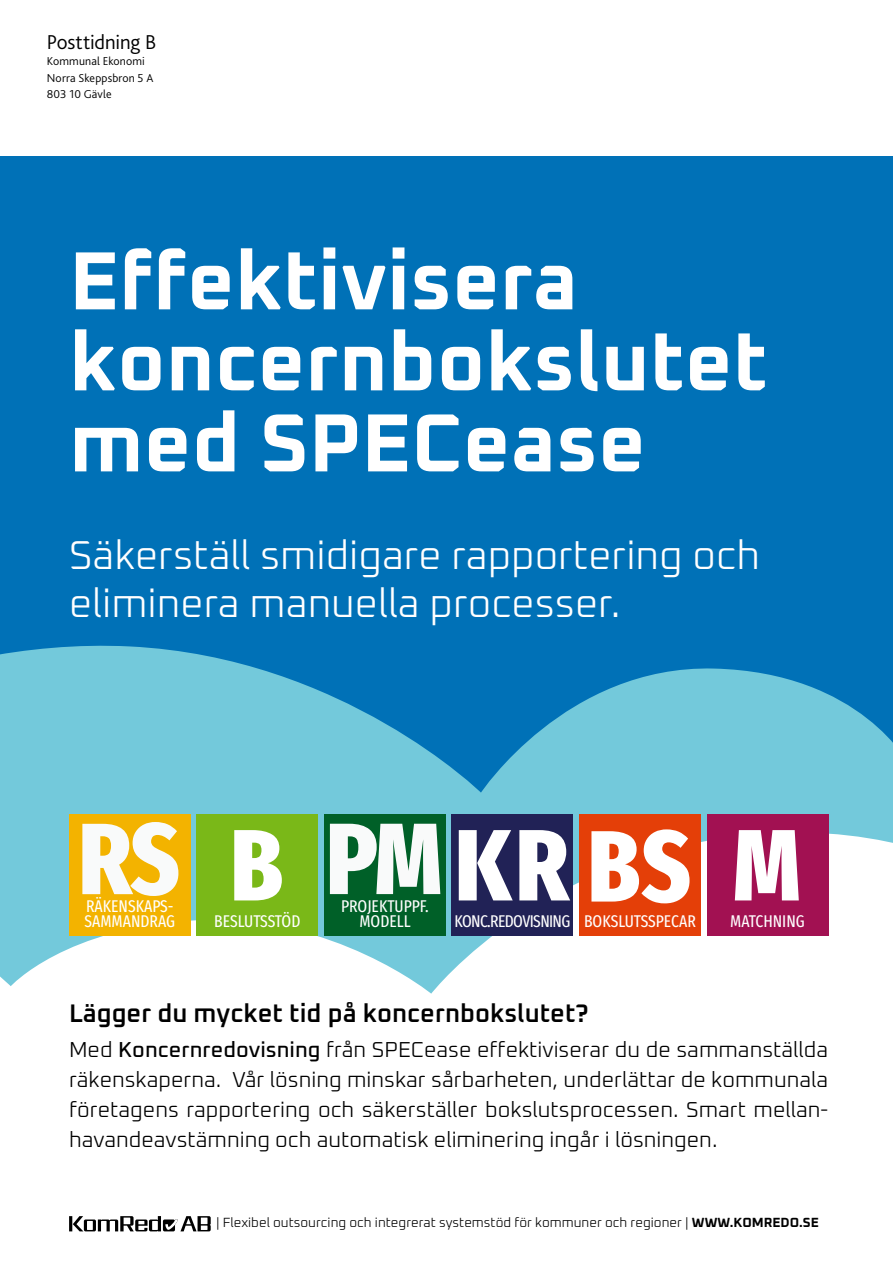
<style>
.page{position:relative;width:893px;height:1263px;background:#fff}
.page>*{position:absolute;margin:0;border:0;box-sizing:border-box;transform-origin:0 0}
.t1{font:800 extra-condensed 101.25px "Fira Sans";color:#fff}
.t2{font:800 extra-condensed 101.25px "Fira Sans";color:#f9fafa}
.t3{font:700 82.5px/81px "Oxanium";color:#fff}
.t4{font:300 40.5px/48.6px "Oxanium";color:#fff}
.t5{font:600 25.5px "Oxanium";color:#000}
.t6{font:300 21.75px/30px "Oxanium";color:#000;text-align:justify}
.t7{font:300 21px "Bliss 2";letter-spacing:-.01em;color:#000}
.t8{font:extra-condensed 16.95px/15px "Fira Sans";color:#fff;text-align:center}
.t9{font:extra-condensed 16.95px "Fira Sans";letter-spacing:-.035em;color:#fff}
.t10{font:300 13.35px "Oxanium";color:#000}
.t11{font:300 12px/16.5px "Bliss 2";letter-spacing:.015em;color:#000}
.s1{font-weight:500}
.s2{font-weight:700}
</style>
<div class="page">
<div style="left:0;top:157px;width:893px;height:754px;background:#0071b7"></div>
<svg style="left:0;top:645px;width:893px;height:156px;fill:#73c9db"></svg>
<svg style="left:0;top:801px;width:893px;height:431px"></svg>
<svg style="left:69px;top:1216px;width:142px;height:15px"></svg>
<div style="left:197px;top:814px;width:121px;height:121px;background:#7ab818"></div>
<div style="left:579px;top:814px;width:122px;height:121px;background:#e43f08"></div>
<div style="left:452px;top:814px;width:121px;height:121px;background:#212256"></div>
<div style="left:707px;top:814px;width:121px;height:121px;background:#a21152"></div>
<div style="left:324px;top:814px;width:122px;height:121px;background:#006028"></div>
<div style="left:69px;top:814px;width:122px;height:121px;background:#f3b300"></div>
<p class="t7" style="left:47px;top:29px;width:111px">Posttidning B</p>
<p class="t11" style="left:47px;top:53px;width:108px">Kommunal Ekonomi<br>Norra Skeppsbron 5 A<br>803 10 Gävle</p>
<h2 class="t3" style="left:69px;top:238px;width:700px">Effektivisera koncernbokslutet med SPECease</h2>
<h3 class="t4" style="left:69px;top:529px;width:692px">Säkerställ smidigare rapportering och eliminera manuella processer.</h3>
<h1 class="t2" style="left:79px;top:772px;width:103px">RS</h1>
<p class="t8" style="left:85px;top:913px;width:92px">SAMMANDRAG</p>
<p class="t8" style="left:86px;top:898px;width:89px">RÄKENSKAPS-</p>
<h1 class="t1" style="left:230px;top:778px;width:54px">B</h1>
<p class="t8" style="left:214px;top:913px;width:88px">BESLUTSSTÖD</p>
<h1 class="t2" style="left:326px;top:772px;width:118px">PM</h1>
<p class="t8" style="left:341px;top:898px;width:89px">PROJEKTUPPF.<br>MODELL</p>
<h1 class="t1" style="left:455px;top:778px;width:347px">KRBS M</h1>
<p class="t9" style="left:454px;top:909px;width:243px">KONC.REDOVISNING BOKSLUTSSPECAR</p>
<p class="t8" style="left:730px;top:913px;width:76px">MATCHNING</p>
<p class="t5" style="left:69px;top:998px;width:521px">Lägger du mycket tid på koncernbokslutet?</p>
<p class="t6" style="left:69px;top:1033px;width:761px">Med <span class="s1">Koncernredovisning</span> från SPECease effektiviserar du de sammanställda räkenskaperna. Vår lösning minskar sårbarheten, underlättar de kommunala företagens rapportering och säkerställer bokslutsprocessen. Smart mellan&shy;havandeavstämning och automatisk eliminering ingår i lösningen.</p>
<p class="t10" style="left:216px;top:1215px;width:604px">| Flexibel outsourcing och integrerat systemstöd för kommuner och regioner | <span class="s2">WWW.KOMREDO.SE</span></p>
</div>
